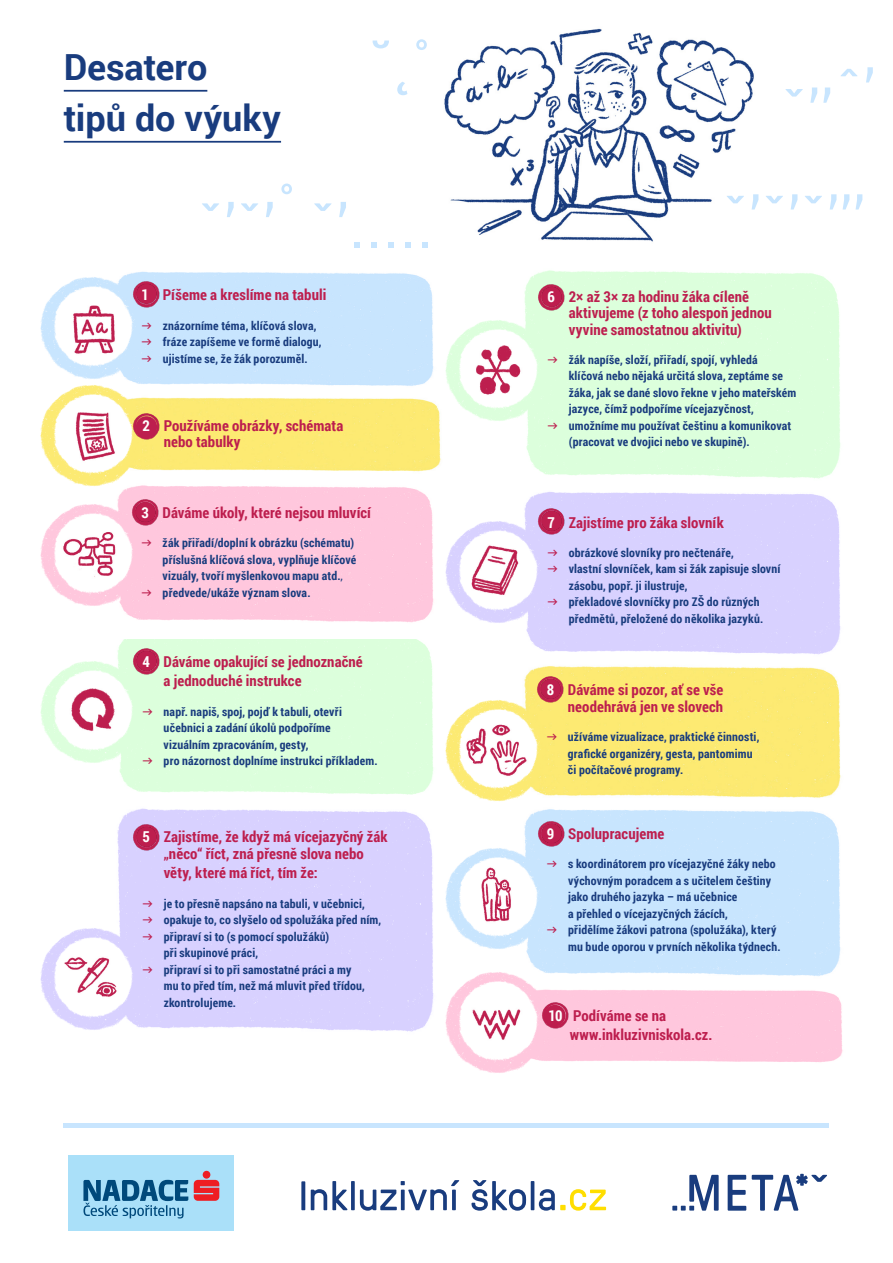
<style>
.page{position:relative;width:893px;height:1263px;background:#fff}
.page>*{position:absolute;margin:0;border:0;box-sizing:border-box;transform-origin:0 0}
.t1{font:700 36px/51px "Roboto";letter-spacing:-.005em;color:#193c7e}
.t2{font:700 15px/16.5px "Roboto Condensed";letter-spacing:.005em;color:#bd1e4e}
.t3{font:700 12px/16.5px "Roboto Condensed";letter-spacing:.015em;color:#193c7e}
.s1{color:#fff}
.s2{font-family:"Sofia Pro";font-weight:400;color:#bd1e4e}
.s3{font-family:"Roboto";font-weight:400}
</style>
<div class="page">
<div style="left:524px;top:666px;width:317px;height:132px;background:#fdea72"></div>
<img style="left:133px;top:397px;width:308px;height:75px">
<img style="left:444px;top:28px;width:315px;height:214px">
<hr style="left:64px;top:90px;width:143px;height:2px;background:#193c7e">
<hr style="left:64px;top:141px;width:217px;height:2px;background:#193c7e">
<img style="left:133px;top:648px;width:27px;height:28px;border-radius:14px">
<img style="left:37px;top:657px;width:111px;height:111px;border-radius:55px">
<div style="left:117px;top:485px;width:317px;height:138px;background:#ffc7dd"></div>
<img style="left:132px;top:499px;width:27px;height:28px;border-radius:14px">
<img style="left:37px;top:501px;width:111px;height:110px;border-radius:55px">
<div style="left:119px;top:271px;width:315px;height:115px;background:#c8e5fe"></div>
<img style="left:133px;top:281px;width:27px;height:27px;border-radius:14px">
<img style="left:37px;top:274px;width:111px;height:110px;border-radius:55px">
<div style="left:117px;top:808px;width:317px;height:224px;background:#d8d1ff"></div>
<img style="left:133px;top:823px;width:27px;height:28px;border-radius:14px">
<img style="left:37px;top:925px;width:111px;height:110px;border-radius:55px">
<img style="left:524px;top:270px;width:317px;height:385px">
<img style="left:442px;top:518px;width:111px;height:110px;border-radius:55px">
<img style="left:537px;top:508px;width:28px;height:28px;border-radius:14px">
<img style="left:538px;top:283px;width:28px;height:28px;border-radius:14px">
<img style="left:442px;top:316px;width:111px;height:111px;border-radius:55px">
<img style="left:537px;top:676px;width:28px;height:28px;border-radius:14px">
<img style="left:442px;top:696px;width:111px;height:111px;border-radius:55px">
<div style="left:524px;top:809px;width:317px;height:167px;background:#c8e5fe"></div>
<img style="left:537px;top:820px;width:28px;height:28px;border-radius:14px">
<img style="left:442px;top:844px;width:111px;height:111px;border-radius:55px">
<img style="left:442px;top:968px;width:111px;height:111px;border-radius:55px">
<img style="left:542px;top:1002px;width:27px;height:28px;border-radius:14px">
<div style="left:544px;top:1005px;width:22px;height:21px;background:#bd1e4e;border-radius:50%"></div>
<img style="left:37px;top:381px;width:111px;height:111px;border-radius:55px">
<img style="left:133px;top:413px;width:27px;height:28px;border-radius:14px">
<div style="left:136px;top:416px;width:21px;height:21px;background:#bd1e4e;border-radius:50%"></div>
<svg style="left:202px;top:203px;width:17px;height:8px"></svg>
<svg style="left:227px;top:202px;width:7px;height:15px"></svg>
<svg style="left:241px;top:203px;width:17px;height:8px"></svg>
<svg style="left:266px;top:202px;width:7px;height:15px"></svg>
<svg style="left:281px;top:184px;width:11px;height:10px"></svg>
<svg style="left:314px;top:203px;width:17px;height:8px"></svg>
<svg style="left:339px;top:202px;width:7px;height:15px"></svg>
<svg style="left:354px;top:242px;width:6px;height:6px"></svg>
<svg style="left:371px;top:242px;width:6px;height:6px"></svg>
<svg style="left:388px;top:242px;width:6px;height:6px"></svg>
<svg style="left:405px;top:242px;width:6px;height:6px"></svg>
<svg style="left:422px;top:242px;width:6px;height:6px"></svg>
<svg style="left:727px;top:196px;width:17px;height:7px"></svg>
<svg style="left:752px;top:194px;width:6px;height:16px"></svg>
<svg style="left:766px;top:196px;width:17px;height:7px"></svg>
<svg style="left:791px;top:194px;width:6px;height:16px"></svg>
<svg style="left:805px;top:196px;width:17px;height:7px"></svg>
<svg style="left:830px;top:194px;width:6px;height:16px"></svg>
<svg style="left:843px;top:194px;width:6px;height:16px"></svg>
<svg style="left:856px;top:194px;width:6px;height:16px"></svg>
<svg style="left:786px;top:89px;width:17px;height:8px"></svg>
<svg style="left:810px;top:88px;width:7px;height:15px"></svg>
<svg style="left:823px;top:88px;width:7px;height:15px"></svg>
<svg style="left:841px;top:69px;width:16px;height:7px"></svg>
<svg style="left:866px;top:67px;width:7px;height:15px"></svg>
<svg style="left:372px;top:41px;width:17px;height:7px"></svg>
<svg style="left:397px;top:82px;width:10px;height:13px"></svg>
<svg style="left:416px;top:39px;width:11px;height:11px"></svg>
<hr style="left:64px;top:1123px;width:765px;height:4px;background:#c8e5fe">
<svg style="left:728px;top:1175px;width:18px;height:36px"></svg>
<svg style="left:752px;top:1174px;width:75px;height:37px"></svg>
<svg style="left:672px;top:1175px;width:47px;height:36px"></svg>
<svg style="left:301px;top:1181px;width:4px;height:29px"></svg>
<svg style="left:311px;top:1181px;width:37px;height:29px"></svg>
<svg style="left:351px;top:1181px;width:4px;height:29px"></svg>
<svg style="left:360px;top:1180px;width:99px;height:31px"></svg>
<svg style="left:472px;top:1180px;width:54px;height:31px"></svg>
<hr style="left:531px;top:1181px;width:3px;height:29px;background:#193c7e">
<svg style="left:539px;top:1189px;width:67px;height:22px"></svg>
<div style="left:68px;top:1156px;width:166px;height:75px;background:#aae0f9"></div>
<svg style="left:194px;top:1171px;width:25px;height:30px"></svg>
<svg style="left:83px;top:1180px;width:105px;height:38px"></svg>
<p class="t1" style="left:64px;top:41px;width:219px">Desatero<br>tipů do výuky</p>
<p class="t2" style="left:142px;top:286px;width:186px"><span class="s1">1</span> Píšeme a kreslíme na tabuli</p>
<p class="t3" style="left:142px;top:317px;width:176px"><span class="s2">→</span> znázorníme téma, klíčová slova,</p>
<p class="t3" style="left:142px;top:333px;width:182px"><span class="s2">→</span> fráze zapíšeme ve formě dialogu,</p>
<p class="t3" style="left:142px;top:350px;width:168px"><span class="s2">→</span> ujistíme se, že žák porozuměl.</p>
<p class="t2" style="left:164px;top:417px;width:181px;text-indent:-21px"><span class="s1">2</span> Používáme obrázky, schémata nebo tabulky</p>
<p class="t2" style="left:141px;top:504px;width:231px"><span class="s1">3</span> Dáváme úkoly, které nejsou mluvící</p>
<p class="t3" style="left:163px;top:534px;width:195px;text-indent:-21px"><span class="s2">→</span> žák přiřadí/doplní k obrázku (schématu) příslušná klíčová slova, vyplňuje klíčové vizuály, tvoří myšlenkovou mapu atd.<span class="s3">,</span></p>
<p class="t3" style="left:141px;top:584px;width:171px"><span class="s2">→</span> předvede/ukáže význam slova.</p>
<p class="t2" style="left:164px;top:651px;width:201px;line-height:19.5px;text-indent:-21px"><span class="s1">4</span> Dáváme opakující se jednoznačné a jednoduché instrukce</p>
<p class="t3" style="left:164px;top:703px;width:180px;text-indent:-21px"><span class="s2">→</span> např. napiš, spoj, pojď k tabuli, otevři učebnici a zadání úkolů podpoříme vizuálním zpracováním, gesty,</p>
<p class="t3" style="left:142px;top:752px;width:237px"><span class="s2">→</span> pro názornost doplníme instrukci příkladem.</p>
<p class="t2" style="left:142px;top:828px;width:247px;text-align:center"><span class="s1">5</span> Zajistíme, že když má vícejazyčný žák „něco“ říct, zná přesně slova nebo</p>
<p class="t2" style="left:164px;top:864px;width:156px">věty, které má říct, tím že:</p>
<p class="t3" style="left:142px;top:894px;width:224px"><span class="s2">→</span> je to přesně napsáno na tabuli, v učebnici,</p>
<p class="t3" style="left:142px;top:911px;width:240px"><span class="s2">→</span> opakuje to, co slyšelo od spolužáka před ním,</p>
<p class="t3" style="left:164px;top:927px;width:167px;text-indent:-21px"><span class="s2">→</span> připraví si to (s pomocí spolužáků) při skupinové práci,</p>
<p class="t3" style="left:164px;top:960px;width:203px;text-indent:-21px"><span class="s2">→</span> připraví si to při samostatné práci a my mu to před tím, než má mluvit před třídou, zkontrolujeme.</p>
<p class="t2" style="left:569px;top:287px;width:205px;text-indent:-21px"><span class="s1">6</span> 2× až 3× za hodinu žáka cíleně aktivujeme (z toho alespoň jednou vyvine samostatnou aktivitu)</p>
<p class="t3" style="left:569px;top:351px;width:229px;text-indent:-21px"><span class="s2">→</span> žák napíše, složí, přiřadí, spojí, vyhledá<br>klíčová nebo nějaká určitá slova, zeptáme se žáka, jak se dané slovo řekne v jeho mateřském jazyce, čímž podpoříme vícejazyčnost,</p>
<p class="t3" style="left:569px;top:417px;width:224px;text-indent:-21px"><span class="s2">→</span> umožníme mu používat češtinu a komunikovat (pracovat ve dvojici nebo ve skupině).</p>
<p class="t2" style="left:547px;top:513px;width:178px"><span class="s1">7</span> Zajistíme pro žáka slovník</p>
<p class="t3" style="left:547px;top:544px;width:188px"><span class="s2">→</span> obrázkové slovníky pro nečtenáře,</p>
<p class="t3" style="left:569px;top:560px;width:213px;text-indent:-21px"><span class="s2">→</span> vlastní slovníček, kam si žák zapisuje slovní zásobu, popř. ji ilustruje,</p>
<p class="t3" style="left:569px;top:593px;width:196px;text-indent:-21px"><span class="s2">→</span> překladové slovníčky pro ZŠ do různých předmětů, přeložené do několika jazyků.</p>
<p class="t2" style="left:547px;top:681px;width:178px;text-align:right"><span class="s1">8</span> Dáváme si pozor, ať se vše neodehrává jen ve slovech</p>
<p class="t3" style="left:568px;top:728px;width:193px;text-indent:-21px"><span class="s2">→</span> užíváme vizualizace, praktické činnosti, grafické organizéry, gesta, pantomimu či počítačové programy.</p>
<p class="t2" style="left:547px;top:825px;width:119px"><span class="s1">9</span> Spolupracujeme</p>
<p class="t3" style="left:568px;top:855px;width:209px;text-indent:-21px"><span class="s2">→</span> s koordinátorem pro vícejazyčné žáky nebo výchovným poradcem a s učitelem češtiny jako druhého jazyka – má učebnice<br>a přehled o vícejazyčných žácích,</p>
<p class="t3" style="left:568px;top:921px;width:214px;text-indent:-21px"><span class="s2">→</span> přidělíme žákovi patrona (spolužáka), který mu bude oporou v prvních několika týdnech.</p>
<p class="t2" style="left:570px;top:1005px;width:144px;line-height:19.5px;text-indent:-21px"><span class="s1">10</span> Podíváme se na www.inkluzivniskola.cz.</p>
</div>
